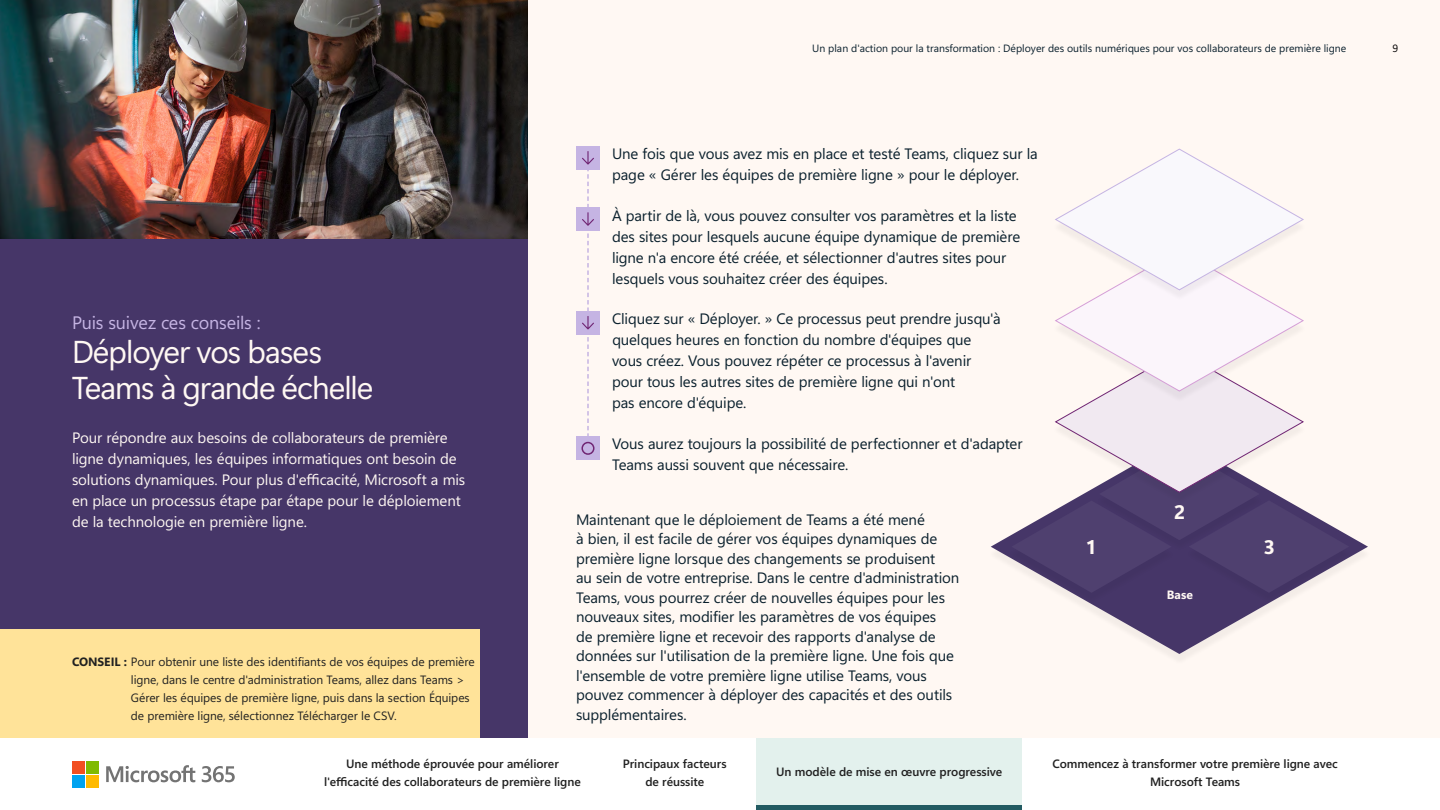
<style>
.page{position:relative;width:1440px;height:810px;background:#fff}
.page>*{position:absolute;margin:0;border:0;box-sizing:border-box;transform-origin:0 0}
.H3{font:31.5px/36px "Segoe Sans 240000";letter-spacing:-.03em;color:#fff8f3}
.t1{font:19.5px "Segoe Sans a 8000 2 bc 0000";color:#fff8f3}
.P_Lg{font:18px "Segoe Sans a 8000";letter-spacing:-.01em;color:#c5b4e3}
.t2{font:15px/19.5px "Segoe Sans a 8000";letter-spacing:-.005em;color:#091f2c}
.t3{font:15px/21px "Segoe Sans a 8000";letter-spacing:-.005em;color:#fff8f3}
.P_Sml{font:12px/18px "Segoe Sans a 8000";letter-spacing:-.005em;color:#212121}
.P_Sml_Sem_Bld{font:12px/18px "Segoe Sans a 8000";letter-spacing:-.005em;color:#212121;text-align:center}
.t4{font:12px "Segoe Sans a 8000 2 bc 0000";color:#fff8f3}
.Page_Header{font:10.5px "Segoe Sans a 8000";color:#091f2c}
.Page{font:10.5px "Segoe Sans a 8000";color:#000}
.s1{font-family:"Segoe Sans a 8000 2 bc 0000"}
</style>
<div class="page">
<div style="left:0;top:0;width:1440px;height:738px;background:#fff8f3"></div>
<div style="left:0;top:0;width:528px;height:756px;background:#463668"></div>
<div style="left:0;top:629px;width:480px;height:109px;background:#ffe399"></div>
<img style="left:0;top:0;width:528px;height:238px">
<div style="left:576px;top:436px;width:24px;height:24px;background:#c5b4e3"></div>
<div style="left:576px;top:311px;width:24px;height:24px;background:#c5b4e3"></div>
<div style="left:576px;top:207px;width:24px;height:24px;background:#c5b4e3"></div>
<div style="left:576px;top:146px;width:24px;height:24px;background:#c5b4e3"></div>
<svg style="left:582px;top:151px;width:12px;height:293px"></svg>
<div style="left:581px;top:442px;width:14px;height:13px;border:2px solid #702573;border-radius:50%"></div>
<svg style="left:991px;top:537px;width:377px;height:117px"></svg>
<div style="left:1008px;top:504px;width:167px;height:100px;background:#000;opacity:.05"></div>
<div style="left:1185px;top:504px;width:168px;height:100px;background:#000;opacity:.05"></div>
<svg style="left:1011px;top:148px;width:338px;height:445px"></svg>
<div style="left:0;top:738px;width:1440px;height:72px;background:#fff"></div>
<svg style="left:202px;top:766px;width:33px;height:16px"></svg>
<svg style="left:106px;top:765px;width:89px;height:17px"></svg>
<div style="left:72px;top:761px;width:13px;height:13px;background:#f24f21"></div>
<div style="left:86px;top:761px;width:12px;height:13px;background:#80ba00"></div>
<div style="left:72px;top:775px;width:13px;height:12px;background:#00a3f0"></div>
<div style="left:86px;top:775px;width:12px;height:12px;background:#ffba00"></div>
<div style="left:757px;top:738px;width:265px;height:72px;background:#e3f1ed"></div>
<hr style="left:757px;top:806px;width:265px;height:4px;background:#225b62">
<p class="P_Lg" style="left:72px;top:310px;width:190px">Puis suivez ces conseils :</p>
<p class="H3" style="left:72px;top:333px;width:303px">Déployer vos bases<br>Teams à grande échelle</p>
<p class="t3" style="left:72px;top:427px;width:395px">Pour répondre aux besoins de collaborateurs de première ligne dynamiques, les équipes informatiques ont besoin de solutions dynamiques. Pour plus d'efficacité, Microsoft a mis en place un processus étape par étape pour le déploiement de la technologie en première ligne.</p>
<p class="P_Sml" style="left:131px;top:653px;width:345px;text-indent:-59px"><span class="s1">CONSEIL :</span> Pour obtenir une liste des identifiants de vos équipes de première ligne, dans le centre d'administration Teams, allez dans Teams &gt; Gérer les équipes de première ligne, puis dans la section Équipes de première ligne, sélectionnez Télécharger le CSV.</p>
<p class="Page_Header" style="left:812px;top:41px;width:536px">Un plan d'action pour la transformation : Déployer des outils numériques pour vos collaborateurs de première ligne</p>
<p class="Page" style="left:1392px;top:41px;width:7px">9</p>
<p class="t2" style="left:612px;top:143px;width:427px;line-height:21px">Une fois que vous avez mis en place et testé Teams, cliquez sur la page « Gérer les équipes de première ligne » pour le déployer.</p>
<p class="t2" style="left:612px;top:205px;width:410px;line-height:21px">À partir de là, vous pouvez consulter vos paramètres et la liste des sites pour lesquels aucune équipe dynamique de première ligne n'a encore été créée, et sélectionner d'autres sites pour lesquels vous souhaitez créer des équipes.</p>
<p class="t2" style="left:612px;top:308px;width:390px;line-height:21px">Cliquez sur « Déployer. » Ce processus peut prendre jusqu'à quelques heures en fonction du nombre d'équipes que vous créez. Vous pouvez répéter ce processus à l'avenir pour tous les autres sites de première ligne qui n'ont<br>pas encore d'équipe.</p>
<p class="t2" style="left:612px;top:433px;width:412px;line-height:21px">Vous aurez toujours la possibilité de perfectionner et d'adapter<br>Teams aussi souvent que nécessaire.</p>
<p class="t2" style="left:576px;top:509px;width:385px">Maintenant que le déploiement de Teams a été mené<br>à bien, il est facile de gérer vos équipes dynamiques de première ligne lorsque des changements se produisent<br>au sein de votre entreprise. Dans le centre d'administration Teams, vous pourrez créer de nouvelles équipes pour les nouveaux sites, modifier les paramètres de vos équipes<br>de première ligne et recevoir des rapports d'analyse de données sur l'utilisation de la première ligne. Une fois que l'ensemble de votre première ligne utilise Teams, vous pouvez commencer à déployer des capacités et des outils supplémentaires.</p>
<p class="t1" style="left:1087px;top:533px;width:10px">1</p>
<p class="t1" style="left:1174px;top:498px;width:13px">2</p>
<p class="t4" style="left:1167px;top:586px;width:28px">Base</p>
<p class="t1" style="left:1263px;top:533px;width:13px">3</p>
<p class="P_Sml_Sem_Bld" style="left:324px;top:755px;width:258px">Une méthode éprouvée pour améliorer l'efficacité des collaborateurs de première ligne</p>
<p class="P_Sml_Sem_Bld" style="left:623px;top:755px;width:105px">Principaux facteurs de réussite</p>
<p class="P_Sml_Sem_Bld" style="left:776px;top:762px;width:228px">Un modèle de mise en œuvre progressive</p>
<p class="P_Sml_Sem_Bld" style="left:1053px;top:755px;width:287px">Commencez à transformer votre première ligne avec<br>Microsoft Teams</p>
</div>
